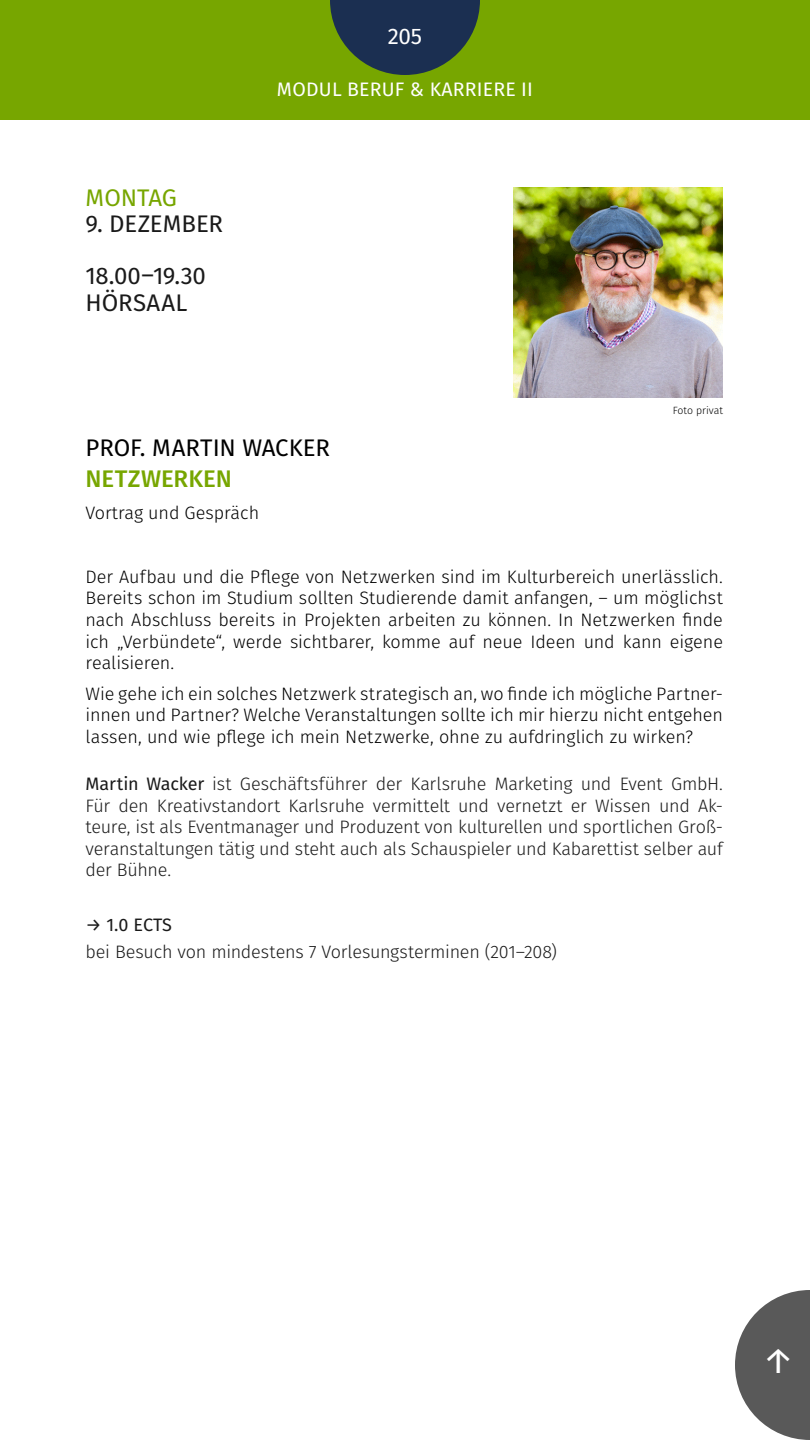
<style>
.page{position:relative;width:810px;height:1440px;background:#fff}
.page>*{position:absolute;margin:0;border:0;box-sizing:border-box;transform-origin:0 0}
.t1{font:36px "Fira Sans";color:#fff}
.t2{font:24px/52.5px "Fira Sans";letter-spacing:-.005em;color:#1a1a1a}
.t3{font:24px "Fira Sans";letter-spacing:-.005em;color:#000}
.t4{font:500 24px "Fira Sans";color:#77a600}
.t5{font:24px "Fira Sans";letter-spacing:-.01em;color:#77a600}
.t6{font:22.5px "Fira Sans";color:#fff}
.t7{font:19.5px "Fira Sans";letter-spacing:.01em;color:#fff}
.t8{font:300 18px/21.6px "Fira Sans";letter-spacing:-.005em;color:#000;text-align:justify}
.t9{font:300 18px/21.6px "Fira Sans";letter-spacing:-.015em;color:#1a1a1a}
.t10{font:18px "Fira Sans";color:#1a1a1a}
.t11{font:300 10.5px "Fira Sans";color:#000}
.s1{font-weight:400}
</style>
<div class="page">
<div style="left:0;top:0;width:810px;height:120px;background:#77a600"></div>
<img style="left:513px;top:188px;width:210px;height:210px">
<svg style="left:330px;top:0;width:150px;height:75px"></svg>
<svg style="left:735px;top:1290px;width:75px;height:150px"></svg>
<p class="t6" style="left:388px;top:20px;width:36px">205</p>
<h2 class="t5" style="left:86px;top:180px;width:93px">MONTAG</h2>
<h2 class="t2" style="left:85px;top:197px;width:139px">9. DEZEMBER<br>18.00–19.30</h2>
<h2 class="t2" style="left:86px;top:276px;width:103px">HÖRSAAL</h2>
<p class="t7" style="left:277px;top:75px;width:258px">MODUL BERUF &amp; KARRIERE II</p>
<h2 class="t3" style="left:86px;top:431px;width:246px">PROF. MARTIN WACKER</h2>
<h2 class="t4" style="left:86px;top:462px;width:148px">NETZWERKEN</h2>
<p class="t8" style="left:86px;top:502px;width:175px">Vortrag und Gespräch</p>
<p class="t11" style="left:673px;top:403px;width:52px">Foto privat</p>
<p class="t8" style="left:86px;top:566px;width:639px">Der Aufbau und die Pflege von Netzwerken sind im Kulturbereich unerlässlich.<br>Bereits schon im Studium sollten Studierende damit anfangen, – um möglichst nach Abschluss bereits in Projekten arbeiten zu können. In Netzwerken finde ich „Verbündete“, werde sichtbarer, komme auf neue Ideen und kann eigene realisieren.</p>
<p class="t8" style="left:86px;top:683px;width:639px">Wie gehe ich ein solches Netzwerk strategisch an, wo finde ich mögliche Partner&shy;innen und Partner? Welche Veranstaltungen sollte ich mir hierzu nicht entgehen lassen, und wie pflege ich mein Netzwerke, ohne zu aufdringlich zu wirken?</p>
<p class="t9" style="left:86px;top:773px;width:640px"><span class="s1">Martin Wacker</span> ist Geschäftsführer der Karlsruhe Marketing und Event GmbH.<br>Für den Kreativstandort Karlsruhe vermittelt und vernetzt er Wissen und Ak&shy;teure, ist als Eventmanager und Produzent von kulturellen und sportlichen Groß&shy;veranstaltungen tätig und steht auch als Schauspieler und Kabarettist selber auf der Bühne.</p>
<p class="t10" style="left:86px;top:912px;width:88px">→ 1.0 ECTS</p>
<p class="t9" style="left:86px;top:941px;width:473px">bei Besuch von mindestens 7 Vorlesungsterminen (201–208)</p>
<h1 class="t1" style="left:762px;top:1335px;width:34px">↑</h1>
</div>
